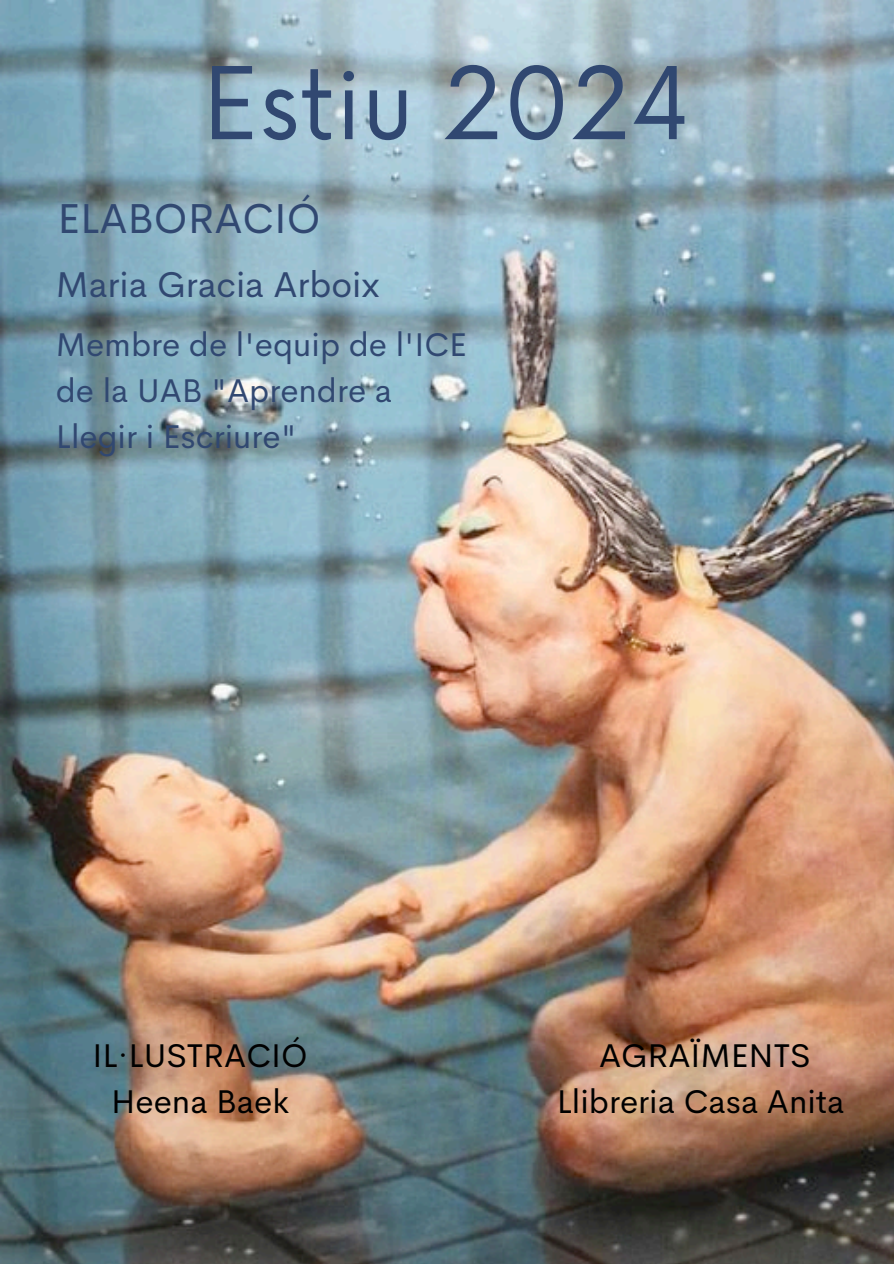
<style>
.page{position:relative;width:894px;height:1264px;background:#fff}
.page>*{position:absolute;margin:0;border:0;box-sizing:border-box;transform-origin:0 0}
.t1{font:97.5px "Now";color:#314871}
.t2{font:42px "Cerebri Sans";color:#314871}
.t3{font:36px "Cerebri Sans";color:#314871}
.t4{font:33px/46.2px "Cerebri Sans";color:#314871}
.t5{font:33px "Cerebri Sans";color:#000}
</style>
<div class="page">
<img style="left:0;top:0;width:893px;height:1263px">
<p class="t1" style="left:202px;top:49px;width:490px">Estiu 2024</p>
<h1 class="t2" style="left:58px;top:191px;width:264px">ELABORACIÓ</h1>
<h2 class="t3" style="left:56px;top:261px;width:325px">Maria Gracia Arboix</h2>
<p class="t4" style="left:56px;top:321px;width:412px">Membre de l'equip de l'ICE de la UAB "Aprendre a<br>Llegir i Escriure"</p>
<p class="t5" style="left:93px;top:1033px;width:216px">IL·LUSTRACIÓ</p>
<p class="t5" style="left:111px;top:1079px;width:179px">Heena Baek</p>
<p class="t5" style="left:599px;top:1033px;width:213px">AGRAÏMENTS</p>
<p class="t5" style="left:556px;top:1079px;width:289px">Llibreria Casa Anita</p>
</div>
